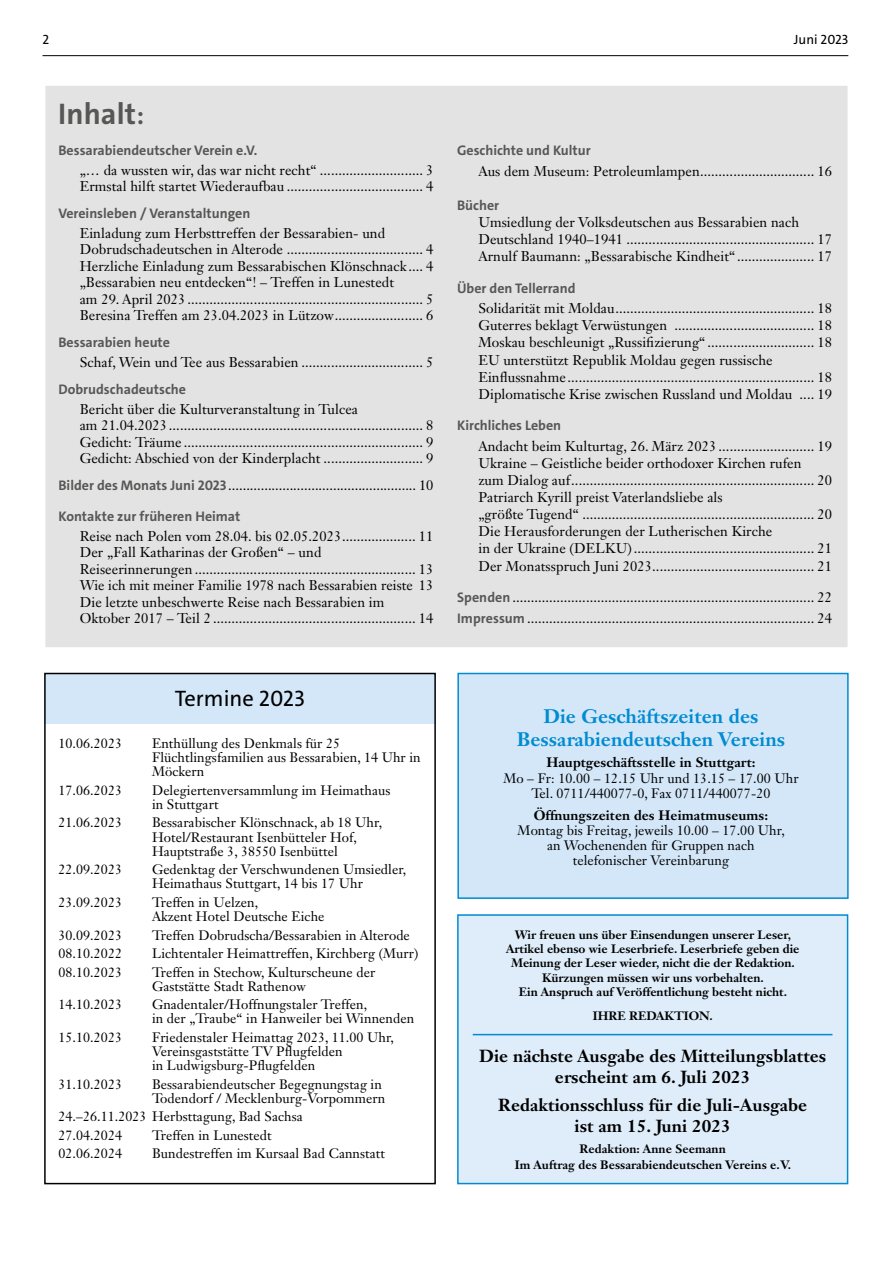
<style>
.page{position:relative;width:893px;height:1263px;background:#fff}
.page>*{position:absolute;margin:0;border:0;box-sizing:border-box;transform-origin:0 0}
.t1{font:700 30px "The Sans";letter-spacing:.005em;color:#575756}
.t2{font:22.5px "The Sans";color:#000}
.t3{font:700 19.35px/23px "Janson Text LT Std";letter-spacing:.005em;color:#008bd2;text-align:center}
.t4{font:700 17.25px/20.7px "Janson Text LT Std";letter-spacing:.005em;color:#000;text-align:center}
.t5{font:13.95px/16.5px "Janson Text LT Std";letter-spacing:.005em;color:#000}
.t6{font:700 13.95px "The Sans";color:#575756}
.t7{font:13.5px/14.2px "Janson Text LT Std";letter-spacing:.005em;color:#000}
.t8{font:700 13.5px "Janson Text LT Std";letter-spacing:.005em;color:#000}
.t9{font:13.5px "The Sans";color:#000}
.t10{font:700 12px/14.4px "Janson Text LT Std";color:#000;text-align:center}
.s1{font-size:25.5px}
.s2{font-family:"The Sans";font-weight:700;color:#575756}
</style>
<div class="page">
<hr style="left:43px;top:55px;width:805px;height:1px;background:#000">
<div style="left:44px;top:673px;width:392px;height:50px;background:#d4e7f8"></div>
<div style="left:44px;top:673px;width:392px;height:511px;border:2px solid #000"></div>
<div style="left:45px;top:85px;width:803px;height:563px;background:#e3e3e3"></div>
<div style="left:458px;top:915px;width:390px;height:268px;background:#dfedfa"></div>
<div style="left:457px;top:914px;width:391px;height:270px;border:2px solid #008bd2"></div>
<div style="left:457px;top:673px;width:392px;height:226px;background:#d4e7f8;border:2px solid #008bd2"></div>
<hr style="left:473px;top:1034px;width:359px;height:1px;background:#008bd2">
<p class="t9" style="left:43px;top:31px;width:8px">2</p>
<p class="t9" style="left:794px;top:31px;width:56px">Juni 2023</p>
<h1 class="t1" style="left:58px;top:94px;width:87px">Inhalt<span class="s1">:</span></h1>
<p class="t6" style="left:58px;top:141px;width:200px">Bessarabiendeutscher Verein e.V.</p>
<p class="t5" style="left:80px;top:162px;width:355px">„… da wussten wir, das war nicht recht“ ............................ 3<br>Ermstal hilft startet Wiederaufbau ..................................... 4</p>
<p class="t6" style="left:58px;top:204px;width:193px">Vereinsleben / Veranstaltungen</p>
<p class="t5" style="left:80px;top:225px;width:355px">Einladung zum Herbsttreffen der Bessarabien- und Dobrudschadeutschen in Alterode ..................................... 4<br>Herzliche Einladung zum Bessarabischen Klönschnack.... 4 „Bessarabien neu entdecken“! – Treffen in Lunestedt<br>am 29. April 2023 ................................................................ 5<br>Beresina Treffen am 23.04.2023 in Lützow........................ 6</p>
<p class="t6" style="left:58px;top:333px;width:113px">Bessarabien heute</p>
<p class="t5" style="left:80px;top:354px;width:355px">Schaf, Wein und Tee aus Bessarabien ................................. 5</p>
<p class="t6" style="left:58px;top:380px;width:129px">Dobrudschadeutsche</p>
<p class="t5" style="left:80px;top:401px;width:355px">Bericht über die Kulturveranstaltung in Tulcea<br>am 21.04.2023 ..................................................................... 8<br>Gedicht: Träume ................................................................. 9<br>Gedicht: Abschied von der Kinderplacht ........................... 9</p>
<p class="t5" style="left:58px;top:477px;width:376px"><span class="s2">Bilder des Monats Juni 2023</span>.................................................... 10</p>
<p class="t6" style="left:58px;top:507px;width:183px">Kontakte zur früheren Heimat</p>
<p class="t5" style="left:80px;top:528px;width:355px">Reise nach Polen vom 28.04. bis 02.05.2023.................... 11<br>Der „Fall Katharinas der Großen“ – und Reiseerinnerungen ............................................................ 13<br>Wie ich mit meiner Familie 1978 nach Bessarabien reiste 13<br>Die letzte unbeschwerte Reise nach Bessarabien im Oktober 2017 – Teil 2 ....................................................... 14</p>
<p class="t6" style="left:457px;top:142px;width:135px">Geschichte und Kultur</p>
<p class="t5" style="left:478px;top:163px;width:355px">Aus dem Museum: Petroleumlampen............................... 16</p>
<p class="t6" style="left:457px;top:196px;width:44px">Bücher</p>
<p class="t5" style="left:478px;top:214px;width:355px;line-height:17.1px">Umsiedlung der Volksdeutschen aus Bessarabien nach<br>Deutschland 1940–1941 ................................................... 17<br>Arnulf Baumann: „Bessarabische Kindheit“ ..................... 17</p>
<p class="t6" style="left:457px;top:279px;width:120px">Über den Tellerrand</p>
<p class="t5" style="left:478px;top:300px;width:355px;line-height:17.1px">Solidarität mit Moldau...................................................... 18<br>Guterres beklagt Verwüstungen ...................................... 18<br>Moskau beschleunigt „Russifizierung“ ............................. 18<br>EU unterstützt Republik Moldau gegen russische Einflussnahme ................................................................... 18<br>Diplomatische Krise zwischen Russland und Moldau .... 19</p>
<p class="t6" style="left:457px;top:416px;width:106px">Kirchliches Leben</p>
<p class="t5" style="left:478px;top:437px;width:355px;line-height:17.1px">Andacht beim Kulturtag, 26. März 2023 .......................... 19<br>Ukraine – Geistliche beider orthodoxer Kirchen rufen<br>zum Dialog auf.................................................................. 20<br>Patriarch Kyrill preist Vaterlandsliebe als<br>„größte Tugend“ ............................................................... 20<br>Die Herausforderungen der Lutherischen Kirche<br>in der Ukraine (DELKU)................................................. 21<br>Der Monatsspruch Juni 2023............................................ 21</p>
<p class="t5" style="left:457px;top:586px;width:377px;line-height:21.5px"><span class="s2">Spenden</span>.................................................................................. 22<br><span class="s2">Impressum</span> .............................................................................. 24</p>
<h2 class="t2" style="left:175px;top:684px;width:132px">Termine 2023</h2>
<p class="t7" style="left:58px;top:736px;width:65px">10.06.2023</p>
<p class="t7" style="left:152px;top:736px;width:270px">Enthüllung des Denkmals für 25<br>Flüchtlingsfamilien aus Bessarabien, 14 Uhr in<br>Möckern</p>
<p class="t7" style="left:58px;top:783px;width:65px">17.06.2023</p>
<p class="t7" style="left:152px;top:783px;width:240px">Delegiertenversammlung im Heimathaus in Stuttgart</p>
<p class="t7" style="left:58px;top:815px;width:65px">21.06.2023</p>
<p class="t7" style="left:152px;top:815px;width:232px">Bessarabischer Klönschnack, ab 18 Uhr,<br>Hotel/Restaurant Isenbütteler Hof,<br>Hauptstraße 3, 38550 Isenbüttel</p>
<p class="t7" style="left:58px;top:862px;width:65px">22.09.2023</p>
<p class="t7" style="left:152px;top:862px;width:256px">Gedenktag der Verschwundenen Umsiedler,<br>Heimathaus Stuttgart, 14 bis 17 Uhr</p>
<p class="t7" style="left:58px;top:895px;width:65px">23.09.2023</p>
<p class="t7" style="left:152px;top:895px;width:174px">Treffen in Uelzen,<br>Akzent Hotel Deutsche Eiche</p>
<p class="t7" style="left:58px;top:928px;width:65px">30.09.2023</p>
<p class="t7" style="left:152px;top:928px;width:259px">Treffen Dobrudscha/Bessarabien in Alterode</p>
<p class="t7" style="left:58px;top:946px;width:65px">08.10.2022</p>
<p class="t7" style="left:152px;top:946px;width:268px">Lichtentaler Heimattreffen, Kirchberg (Murr)</p>
<p class="t7" style="left:58px;top:964px;width:65px">08.10.2023</p>
<p class="t7" style="left:152px;top:964px;width:225px">Treffen in Stechow, Kulturscheune der<br>Gaststätte Stadt Rathenow</p>
<p class="t7" style="left:58px;top:997px;width:65px">14.10.2023</p>
<p class="t7" style="left:152px;top:997px;width:264px">Gnadentaler/Hoffnungstaler Treffen,<br>in der „Traube“ in Hanweiler bei Winnenden</p>
<p class="t7" style="left:58px;top:1030px;width:65px">15.10.2023</p>
<p class="t7" style="left:152px;top:1030px;width:244px">Friedenstaler Heimattag 2023, 11.00 Uhr,<br>Vereinsgaststätte TV Pflugfelden<br>in Ludwigsburg-Pflugfelden</p>
<p class="t7" style="left:58px;top:1077px;width:65px">31.10.2023</p>
<p class="t7" style="left:152px;top:1077px;width:235px">Bessarabiendeutscher Begegnungstag in<br>Todendorf / Mecklenburg-Vorpommern</p>
<p class="t7" style="left:58px;top:1107px;width:246px;line-height:18.5px">24.–26.11.2023 Herbsttagung, Bad Sachsa<br>27.04.2024</p>
<p class="t7" style="left:152px;top:1128px;width:121px">Treffen in Lunestedt</p>
<p class="t7" style="left:58px;top:1146px;width:65px">02.06.2024</p>
<p class="t7" style="left:152px;top:1146px;width:234px">Bundestreffen im Kursaal Bad Cannstatt</p>
<h3 class="t3" style="left:517px;top:705px;width:270px">Die Geschäftszeiten des<br>Bessarabiendeutschen Vereins</h3>
<p class="t8" style="left:546px;top:754px;width:211px">Hauptgeschäftsstelle in Stuttgart:</p>
<p class="t7" style="left:503px;top:770px;width:297px;line-height:15.1px;text-align:center">Mo – Fr: 10.00 – 12.15 Uhr und 13.15 – 17.00 Uhr<br>Tel. 0711/440077-0, Fax 0711/440077-20</p>
<p class="t8" style="left:534px;top:807px;width:236px">Öffnungszeiten des Heimatmuseums:</p>
<p class="t7" style="left:518px;top:823px;width:269px;line-height:15.1px;text-align:center">Montag bis Freitag, jeweils 10.00 – 17.00 Uhr, an Wochenenden für Gruppen nach telefonischer Vereinbarung</p>
<p class="t10" style="left:506px;top:927px;width:295px">Wir freuen uns über Einsendungen unserer Leser, Artikel ebenso wie Leserbriefe. Leserbriefe geben die Meinung der Leser wieder, nicht die der Redaktion.<br>Kürzungen müssen wir uns vorbehalten.<br>Ein Anspruch auf Veröffentlichung besteht nicht.</p>
<p class="t10" style="left:593px;top:1008px;width:122px">IHRE REDAKTION.</p>
<p class="t4" style="left:479px;top:1045px;width:348px">Die nächste Ausgabe des Mitteilungsblattes erscheint am 6. Juli 2023</p>
<p class="t4" style="left:498px;top:1094px;width:310px">Redaktionsschluss für die Juli-Ausgabe ist am 15. Juni 2023</p>
<p class="t10" style="left:515px;top:1140px;width:278px;line-height:16.5px">Redaktion: Anne Seemann<br>Im Auftrag des Bessarabiendeutschen Vereins e.V.</p>
</div>
